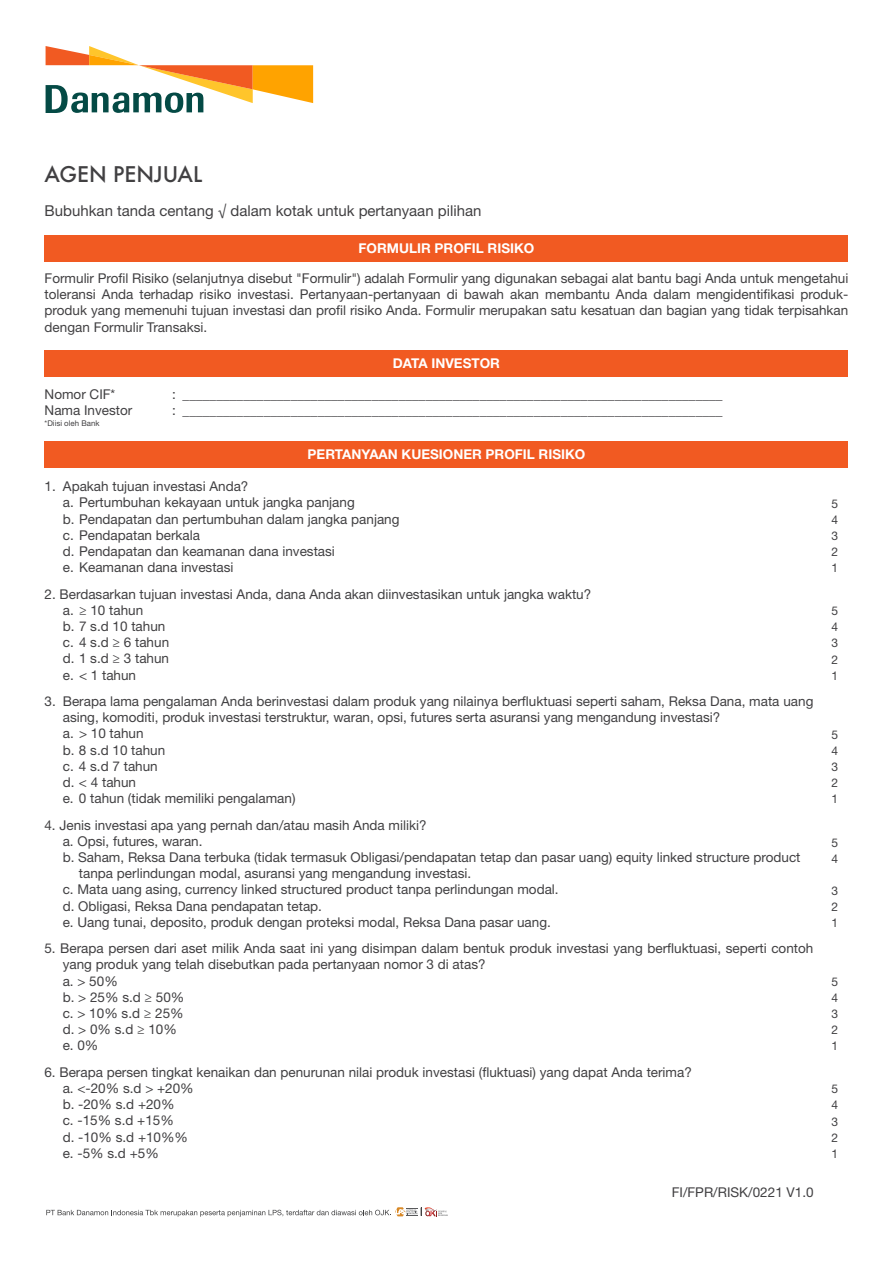
<style>
.page{position:relative;width:893px;height:1263px;background:#fff}
.page>*{position:absolute;margin:0;border:0;box-sizing:border-box;transform-origin:0 0}
.t1{font:500 21px "Futura";color:#414042}
.t2{font:15px "Helvetica Neue LT Std";color:#414042}
.t3{font:13.5px/16.2px "Helvetica Neue LT Std";color:#414042}
.t4{font:700 13.5px "Helvetica Neue LT Std";color:#fff}
.t5{font:12px/16px "Helvetica Neue LT Std";color:#414042;text-align:justify}
.t6{font:7.8px "Helvetica Neue LT Std";color:#414042}
</style>
<div class="page">
<svg style="left:46px;top:46px;width:267px;height:67px"></svg>
<svg style="left:46px;top:1207px;width:402px;height:10px"></svg>
<div style="left:45px;top:236px;width:803px;height:26px;background:#f15a22"></div>
<div style="left:45px;top:350px;width:803px;height:26px;background:#f15a22"></div>
<div style="left:45px;top:441px;width:803px;height:27px;background:#f15a22"></div>
<h1 class="t1" style="left:45px;top:160px;width:159px">AGEN PENJUAL</h1>
<p class="t2" style="left:45px;top:202px;width:438px">Bubuhkan tanda centang √ dalam kotak untuk pertanyaan pilihan</p>
<p class="t4" style="left:359px;top:240px;width:177px">FORMULIR PROFIL RISIKO</p>
<p class="t3" style="left:45px;top:270px;width:805px;text-align:justify">Formulir Profil Risiko (selanjutnya disebut "Formulir") adalah Formulir yang digunakan sebagai alat bantu bagi Anda untuk mengetahui toleransi Anda terhadap risiko investasi. Pertanyaan-pertanyaan di bawah akan membantu Anda dalam mengidentifikasi produk&shy;produk yang memenuhi tujuan investasi dan profil risiko Anda. Formulir merupakan satu kesatuan dan bagian yang tidak terpisahkan dengan Formulir Transaksi.</p>
<p class="t4" style="left:393px;top:354px;width:109px">DATA INVESTOR</p>
<p class="t3" style="left:45px;top:385px;width:72px">Nomor CIF*</p>
<p class="t3" style="left:172px;top:385px;width:552px">: ________________________________________________________________________________</p>
<p class="t3" style="left:45px;top:402px;width:89px">Nama Investor</p>
<p class="t3" style="left:172px;top:402px;width:552px">: ________________________________________________________________________________</p>
<p class="t6" style="left:45px;top:419px;width:56px">*Diisi oleh Bank</p>
<p class="t4" style="left:308px;top:446px;width:279px">PERTANYAAN KUESIONER PROFIL RISIKO</p>
<p class="t3" style="left:63px;top:478px;width:338px;text-indent:-18px">1. Apakah tujuan investasi Anda?<br>a. Pertumbuhan kekayaan untuk jangka panjang<br>b. Pendapatan dan pertumbuhan dalam jangka panjang c. Pendapatan berkala<br>d. Pendapatan dan keamanan dana investasi<br>e. Keamanan dana investasi</p>
<p class="t3" style="left:63px;top:585px;width:530px;text-indent:-18px">2. Berdasarkan tujuan investasi Anda, dana Anda akan diinvestasikan untuk jangka waktu? a. ≥ 10 tahun<br>b. 7 s.d 10 tahun<br>c. 4 s.d ≥ 6 tahun<br>d. 1 s.d ≥ 3 tahun<br>e. &lt; 1 tahun</p>
<p class="t3" style="left:63px;top:693px;width:752px;text-indent:-18px">3. Berapa lama pengalaman Anda berinvestasi dalam produk yang nilainya berfluktuasi seperti saham, Reksa Dana, mata uang asing, komoditi, produk investasi terstruktur, waran, opsi, futures serta asuransi yang mengandung investasi?<br>a. &gt; 10 tahun<br>b. 8 s.d 10 tahun<br>c. 4 s.d 7 tahun<br>d. &lt; 4 tahun<br>e. 0 tahun (tidak memiliki pengalaman)</p>
<p class="t3" style="left:44px;top:816px;width:384px">4. Jenis investasi apa yang pernah dan/atau masih Anda miliki?</p>
<p class="t3" style="left:63px;top:833px;width:141px">a. Opsi, futures, waran.</p>
<p class="t3" style="left:63px;top:849px;width:739px">b. Saham, Reksa Dana terbuka (tidak termasuk Obligasi/pendapatan tetap dan pasar uang) equity linked structure product</p>
<p class="t3" style="left:79px;top:865px;width:394px">tanpa perlindungan modal, asuransi yang mengandung investasi.</p>
<p class="t3" style="left:63px;top:881px;width:497px">c. Mata uang asing, currency linked structured product tanpa perlindungan modal.</p>
<p class="t3" style="left:63px;top:897px;width:261px">d. Obligasi, Reksa Dana pendapatan tetap.</p>
<p class="t3" style="left:63px;top:914px;width:490px">e. Uang tunai, deposito, produk dengan proteksi modal, Reksa Dana pasar uang.</p>
<p class="t3" style="left:63px;top:940px;width:752px;text-indent:-18px">5. Berapa persen dari aset milik Anda saat ini yang disimpan dalam bentuk produk investasi yang berfluktuasi, seperti contoh yang produk yang telah disebutkan pada pertanyaan nomor 3 di atas?<br>a. &gt; 50%<br>b. &gt; 25% s.d ≥ 50%<br>c. &gt; 10% s.d ≥ 25%<br>d. &gt; 0% s.d ≥ 10%<br>e. 0%</p>
<p class="t3" style="left:63px;top:1064px;width:631px;text-indent:-18px">6. Berapa persen tingkat kenaikan dan penurunan nilai produk investasi (fluktuasi) yang dapat Anda terima? a. &lt;-20% s.d &gt; +20%<br>b. -20% s.d +20%<br>c. -15% s.d +15%<br>d. -10% s.d +10%%<br>e. -5% s.d +5%</p>
<p class="t3" style="left:672px;top:1183px;width:143px">FI/FPR/RISK/0221 V1.0</p>
<p class="t5" style="left:831px;top:495px;width:8px">5<br>4<br>3<br>2<br>1</p>
<p class="t5" style="left:831px;top:603px;width:8px">5<br>4<br>3<br>2<br>1</p>
<p class="t5" style="left:831px;top:727px;width:8px">5<br>4<br>3<br>2<br>1</p>
<p class="t5" style="left:831px;top:834px;width:8px">5<br>4</p>
<p class="t5" style="left:831px;top:882px;width:8px">3<br>2<br>1</p>
<p class="t5" style="left:831px;top:973px;width:8px">5<br>4<br>3<br>2<br>1</p>
<p class="t5" style="left:831px;top:1081px;width:8px">5<br>4<br>3<br>2<br>1</p>
</div>
